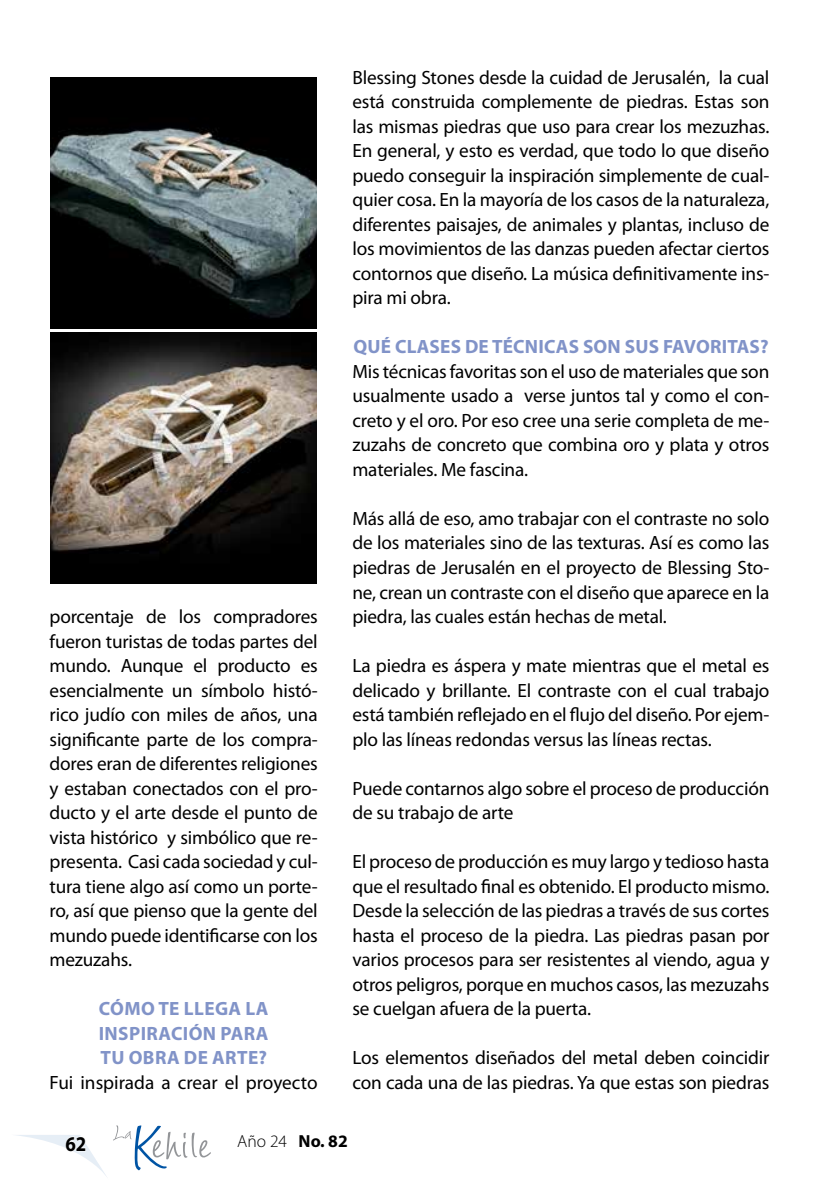
<style>
.page{position:relative;width:829px;height:1191px;background:#fff}
.page>*{position:absolute;margin:0;border:0;box-sizing:border-box;transform-origin:0 0}
.t1{font:700 21px "Myriad Pro";color:#000;scale:.9 1}
.t2{font:19.25px/24.5px "Myriad Pro";letter-spacing:-.01em;color:#000;text-align:justify}
.t3{font:700 19.25px/24.5px "Myriad Pro";letter-spacing:.015em;color:#8193c8;text-align:justify}
.t4{font:300 17.5px "Myriad Pro";color:#000}
.s1{font-weight:700}
</style>
<div class="page">
<img style="left:50px;top:77px;width:266px;height:251px">
<img style="left:50px;top:333px;width:266px;height:251px">
<svg style="left:16px;top:1125px;width:195px;height:52px"></svg>
<p class="t2" style="left:50px;top:604px;width:269px">porcentaje de los compradores fueron turistas de todas partes del mundo. Aunque el producto es esencialmente un símbolo histó&shy;rico judío con miles de años, una significante parte de los compra&shy;dores eran de diferentes religiones y estaban conectados con el pro&shy;ducto y el arte desde el punto de vista histórico y simbólico que re&shy;presenta. Casi cada sociedad y cul&shy;tura tiene algo así como un porte&shy;ro, así que pienso que la gente del mundo puede identificarse con los mezuzahs.</p>
<p class="t3" style="left:99px;top:996px;width:171px">CÓMO TE LLEGA LA INSPIRACIÓN PARA TU OBRA DE ARTE?</p>
<p class="t2" style="left:50px;top:1069px;width:269px">Fui inspirada a crear el proyecto</p>
<p class="t2" style="left:352px;top:65px;width:418px">Blessing Stones desde la cuidad de Jerusalén, la cual está construida complemente de piedras. Estas son las mismas piedras que uso para crear los mezuzhas.<br>En general, y esto es verdad, que todo lo que diseño puedo conseguir la inspiración simplemente de cual&shy;quier cosa. En la mayoría de los casos de la naturaleza, diferentes paisajes, de animales y plantas, incluso de los movimientos de las danzas pueden afectar ciertos contornos que diseño. La música definitivamente ins&shy;pira mi obra.</p>
<p class="t3" style="left:353px;top:334px;width:416px">QUÉ CLASES DE TÉCNICAS SON SUS FAVORITAS?</p>
<p class="t2" style="left:352px;top:359px;width:418px">Mis técnicas favoritas son el uso de materiales que son usualmente usado a verse juntos tal y como el con&shy;creto y el oro. Por eso cree una serie completa de me&shy;zuzahs de concreto que combina oro y plata y otros materiales. Me fascina.</p>
<p class="t2" style="left:352px;top:506px;width:418px">Más allá de eso, amo trabajar con el contraste no solo de los materiales sino de las texturas. Así es como las piedras de Jerusalén en el proyecto de Blessing Sto&shy;ne, crean un contraste con el diseño que aparece en la piedra, las cuales están hechas de metal.</p>
<p class="t2" style="left:352px;top:653px;width:418px">La piedra es áspera y mate mientras que el metal es delicado y brillante. El contraste con el cual trabajo está también reflejado en el flujo del diseño. Por ejem&shy;plo las líneas redondas versus las líneas rectas.</p>
<p class="t2" style="left:352px;top:775px;width:418px">Puede contarnos algo sobre el proceso de producción de su trabajo de arte</p>
<p class="t2" style="left:352px;top:849px;width:418px">El proceso de producción es muy largo y tedioso hasta que el resultado final es obtenido. El producto mismo.<br>Desde la selección de las piedras a través de sus cortes hasta el proceso de la piedra. Las piedras pasan por varios procesos para ser resistentes al viendo, agua y otros peligros, porque en muchos casos, las mezuzahs se cuelgan afuera de la puerta.</p>
<p class="t2" style="left:352px;top:1045px;width:418px">Los elementos diseñados del metal deben coincidir con cada una de las piedras. Ya que estas son piedras</p>
<p class="t1" style="left:65px;top:1130px;width:25px">62</p>
<p class="t4" style="left:237px;top:1131px;width:112px">Año 24 <span class="s1">No. 82</span></p>
</div>
